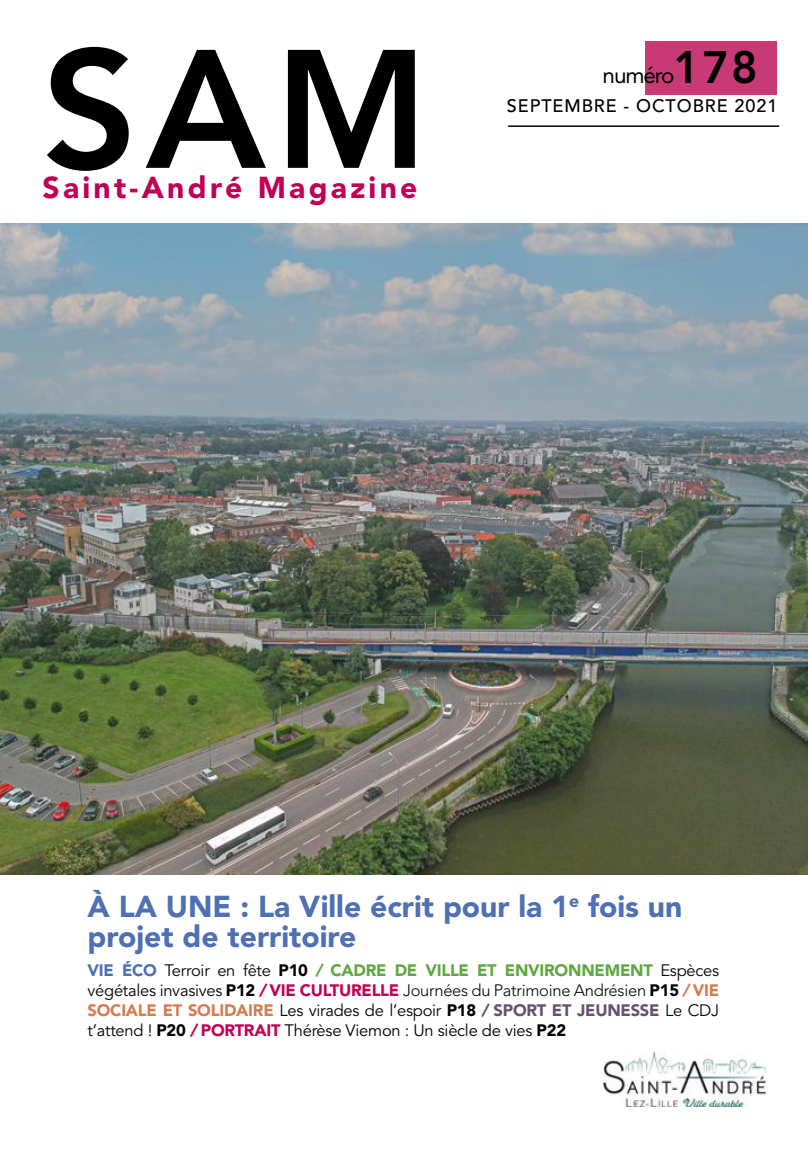
<style>
.page{position:relative;width:808px;height:1149px;background:#fff}
.page>*{position:absolute;margin:0;border:0;box-sizing:border-box;transform-origin:0 0}
.t1{font:800 166.5px "Avenir LT Pro";color:#000}
.t2{font:900 30px/30px "Avenir LT Pro";color:#4f70b3}
.t3{font:900 30px "Avenir LT Pro";letter-spacing:.11em;color:#c10055}
.t4{font:22.5px "Avenir LT Pro";letter-spacing:-.05em;color:#000}
.t5{font:500 18px "Avenir LT Pro";letter-spacing:.05em;color:#000}
.t6{font:16.5px/19.8px "Avenir LT Pro";letter-spacing:-.015em;color:#040505;text-align:justify}
.s1{font-weight:800;font-size:45px}
.s2{font-weight:900;color:#4f70b3}
.s3{color:#060606}
.s4{font-weight:900;color:#000}
.s5{font-weight:900;font-style:italic;color:#5fa841}
.s6{font-weight:900;color:#5fa841}
.s7{font-weight:900;font-style:italic;color:#c20057}
.s8{font-weight:900;color:#c10056}
.s9{font-weight:300}
.s10{font-weight:900;font-style:italic;color:#d37d50}
.s11{font-weight:900;color:#d37d50}
.s12{font-weight:900;font-style:italic;color:#665171}
.s13{font-weight:900;color:#665171}
.s14{font-weight:900;font-style:italic;color:#c10056}
.s15{color:#000}
</style>
<div class="page">
<div style="left:645px;top:41px;width:131px;height:53px;background:#c73a75"></div>
<img style="left:0;top:223px;width:808px;height:651px">
<hr style="left:508px;top:125px;width:271px;height:2px;background:#000">
<img style="left:604px;top:1051px;width:161px;height:54px">
<h1 class="t1" style="left:42px;top:11px;width:388px">SAM</h1>
<h3 class="t4" style="left:603px;top:61px;width:157px">numéro<span class="s1">178</span></h3>
<p class="t5" style="left:507px;top:95px;width:272px">SEPTEMBRE - OCTOBRE 2021</p>
<h2 class="t3" style="left:43px;top:169px;width:376px">Saint-André Magazine</h2>
<h2 class="t2" style="left:88px;top:891px;width:596px">À LA UNE : La Ville écrit pour la 1<sup>e</sup> fois un projet de territoire</h2>
<p class="t6" style="left:88px;top:960px;width:633px"><span class="s2">VIE ÉCO</span> <span class="s3">Terroir en fête</span> <span class="s4">P10</span> <span class="s5">/</span> <span class="s6">CADRE DE VILLE ET ENVIRONNEMENT</span> Espèces végétales invasives <span class="s4">P12</span> <span class="s7">/</span> <span class="s8">VIE CULTURELLE</span> <span class="s9">Journées du Patrimoine Andrésien</span> <span class="s4">P15</span> <span class="s10">/</span> <span class="s11">VIE SOCIALE ET SOLIDAIRE</span> Les virades de l’espoir <span class="s4">P18</span> <span class="s12">/</span> <span class="s13">SPORT ET JEUNESSE</span> Le CDJ t’attend ! <span class="s4">P20</span> <span class="s14">/</span> <span class="s8">PORTRAIT</span> <span class="s15">Thérèse Viemon : Un siècle de vies</span> <span class="s4">P22</span></p>
</div>
